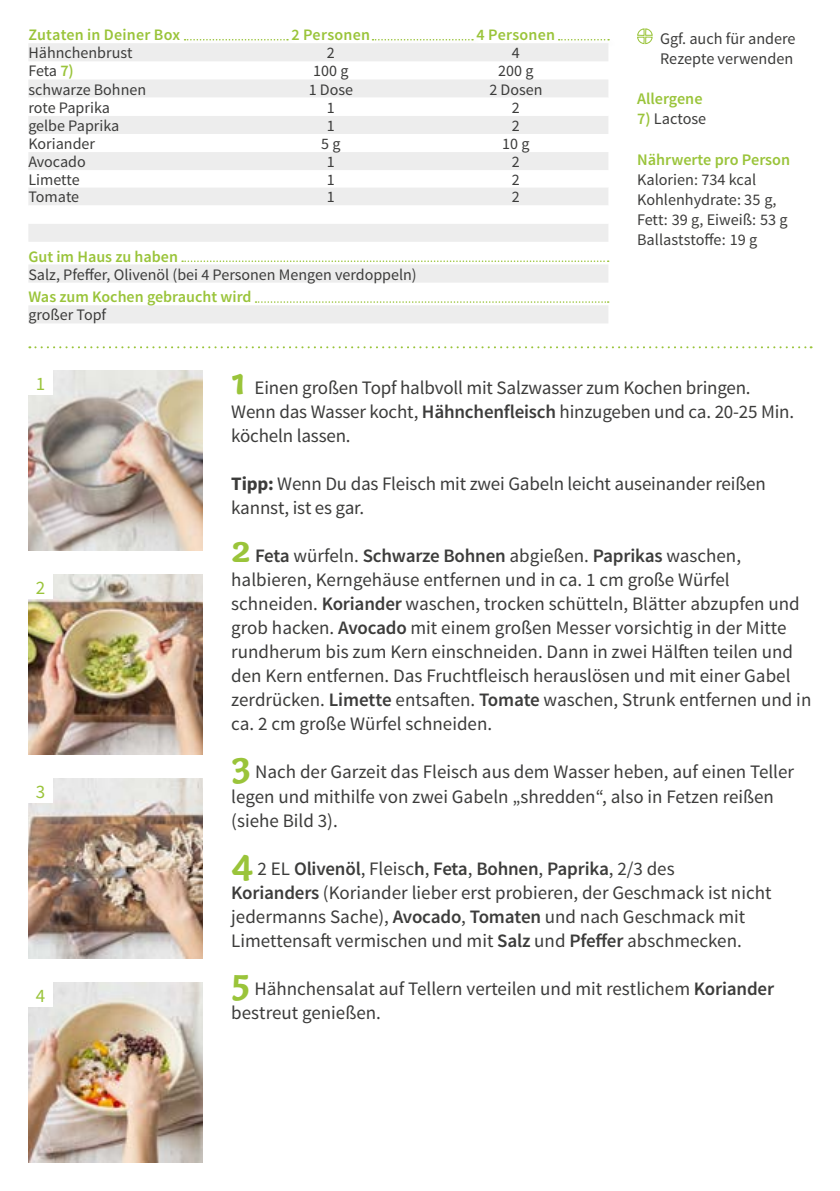
<style>
.page{position:relative;width:840px;height:1191px;background:#fff}
.page>*{position:absolute;margin:0;border:0;box-sizing:border-box;transform-origin:0 0}
.FRONT___BACK_Running{font:19px/24px "Source Sans Pro";color:#3c3c3b}
.BACK_Numbers_on_Phot{font:19px "Source Sans Pro";color:#9ac43a}
.BACK_Text_next_to_ta{font:16.2px/20.2px "Source Sans Pro";color:#3c3c3b}
.BACK_Text_next_to_ta-2{font:600 16.2px "Source Sans Pro";color:#9ac43a}
.BACK_Table_Content_L{font:16px "Source Sans Pro";color:#3c3c3b}
.BACK_Table_Content_C{font:16px "Source Sans Pro";color:#3c3c3b}
.BACK_Table_Content_L-2{font:600 16px "Source Sans Pro";color:#9ac43a}
.BACK_Table_Header_CE{font:600 16px "Source Sans Pro";letter-spacing:.015em;color:#9ac43a}
.s1{font-weight:600;font-size:16.2px;color:#9ac43a}
.s2{font-weight:600;color:#9ac43a}
.s3{font-family:"Capucine Basic";font-weight:700;font-size:40px;color:#9ac43a}
.s4{font-weight:600}
.s5{font-weight:700}
</style>
<div class="page">
<div style="left:556px;top:38px;width:61px;height:11px;background:#000;opacity:.2"></div>
<svg style="left:558px;top:39px;width:50px;height:1px"></svg>
<div style="left:182px;top:38px;width:114px;height:11px;background:#000;opacity:.2"></div>
<svg style="left:184px;top:39px;width:104px;height:1px"></svg>
<div style="left:370px;top:38px;width:111px;height:11px;background:#000;opacity:.2"></div>
<svg style="left:372px;top:39px;width:101px;height:1px"></svg>
<img style="left:28px;top:982px;width:175px;height:180px">
<img style="left:28px;top:778px;width:175px;height:180px">
<img style="left:28px;top:574px;width:175px;height:180px">
<img style="left:28px;top:370px;width:175px;height:180px">
<svg style="left:29px;top:346px;width:782px;height:2px"></svg>
<div style="left:28px;top:370px;width:24px;height:24px;background:#fff"></div>
<div style="left:28px;top:574px;width:24px;height:24px;background:#fff"></div>
<div style="left:28px;top:982px;width:24px;height:24px;background:#fff"></div>
<div style="left:28px;top:778px;width:24px;height:24px;background:#fff"></div>
<svg style="left:637px;top:28px;width:16px;height:17px"></svg>
<svg style="left:28px;top:43px;width:580px;height:54px;fill:#ededed"></svg>
<svg style="left:28px;top:116px;width:580px;height:126px;fill:#ededed"></svg>
<svg style="left:28px;top:260px;width:580px;height:63px"></svg>
<p class="BACK_Table_Header_CE" style="left:28px;top:25px;width:153px">Zutaten in Deiner Box</p>
<p class="BACK_Table_Header_CE" style="left:291px;top:25px;width:80px">2 Personen</p>
<p class="BACK_Table_Header_CE" style="left:476px;top:25px;width:80px">4 Personen</p>
<p class="BACK_Table_Content_L" style="left:28px;top:43px;width:106px">Hähnchenbrust</p>
<p class="BACK_Table_Content_C" style="left:327px;top:43px;width:9px">2</p>
<p class="BACK_Table_Content_C" style="left:511px;top:43px;width:9px">4</p>
<p class="BACK_Table_Content_L" style="left:28px;top:61px;width:47px">Feta <span class="s1">7)</span></p>
<p class="BACK_Table_Content_C" style="left:313px;top:61px;width:37px">100 g</p>
<p class="BACK_Table_Content_C" style="left:498px;top:61px;width:37px">200 g</p>
<p class="BACK_Table_Content_L" style="left:28px;top:79px;width:119px">schwarze Bohnen</p>
<p class="BACK_Table_Content_C" style="left:308px;top:79px;width:46px">1 Dose</p>
<p class="BACK_Table_Content_C" style="left:489px;top:79px;width:55px">2 Dosen</p>
<p class="BACK_Table_Content_L" style="left:28px;top:97px;width:83px">rote Paprika</p>
<p class="BACK_Table_Content_C" style="left:327px;top:97px;width:9px">1</p>
<p class="BACK_Table_Content_C" style="left:511px;top:97px;width:9px">2</p>
<p class="BACK_Table_Content_L" style="left:28px;top:116px;width:92px">gelbe Paprika</p>
<p class="BACK_Table_Content_C" style="left:327px;top:116px;width:9px">1</p>
<p class="BACK_Table_Content_C" style="left:511px;top:116px;width:9px">2</p>
<p class="BACK_Table_Content_L" style="left:28px;top:134px;width:68px">Koriander</p>
<p class="BACK_Table_Content_C" style="left:321px;top:134px;width:21px">5 g</p>
<p class="BACK_Table_Content_C" style="left:502px;top:134px;width:29px">10 g</p>
<p class="BACK_Table_Content_L" style="left:28px;top:152px;width:59px">Avocado</p>
<p class="BACK_Table_Content_C" style="left:327px;top:152px;width:9px">1</p>
<p class="BACK_Table_Content_C" style="left:511px;top:152px;width:9px">2</p>
<p class="BACK_Table_Content_L" style="left:28px;top:169px;width:53px">Limette</p>
<p class="BACK_Table_Content_C" style="left:327px;top:169px;width:9px">1</p>
<p class="BACK_Table_Content_C" style="left:511px;top:169px;width:9px">2</p>
<p class="BACK_Table_Content_L" style="left:28px;top:187px;width:52px">Tomate</p>
<p class="BACK_Table_Content_C" style="left:327px;top:187px;width:9px">1</p>
<p class="BACK_Table_Content_C" style="left:511px;top:187px;width:9px">2</p>
<p class="BACK_Table_Content_L-2" style="left:28px;top:246px;width:151px">Gut im Haus zu haben</p>
<p class="BACK_Table_Content_C" style="left:28px;top:264px;width:389px">Salz, Pfeffer, Olivenöl (bei 4 Personen Mengen verdoppeln)</p>
<p class="BACK_Table_Content_L-2" style="left:28px;top:287px;width:224px">Was zum Kochen gebraucht wird</p>
<p class="BACK_Table_Content_L" style="left:28px;top:305px;width:79px">großer Topf</p>
<p class="BACK_Text_next_to_ta" style="left:659px;top:29px;width:137px">Ggf. auch für andere<br>Rezepte verwenden</p>
<p class="BACK_Text_next_to_ta-2" style="left:636px;top:88px;width:67px">Allergene</p>
<p class="BACK_Text_next_to_ta" style="left:636px;top:109px;width:71px"><span class="s2">7)</span> Lactose</p>
<p class="BACK_Text_next_to_ta-2" style="left:636px;top:149px;width:154px">Nährwerte pro Person</p>
<p class="BACK_Text_next_to_ta" style="left:636px;top:170px;width:120px">Kalorien: 734 kcal</p>
<p class="BACK_Text_next_to_ta" style="left:636px;top:190px;width:152px">Kohlenhydrate: 35 g,<br>Fett: 39 g, Eiweiß: 53 g</p>
<p class="BACK_Text_next_to_ta" style="left:636px;top:230px;width:122px">Ballaststoffe: 19 g</p>
<p class="BACK_Numbers_on_Phot" style="left:36px;top:371px;width:11px">1</p>
<p class="BACK_Numbers_on_Phot" style="left:36px;top:575px;width:11px">2</p>
<p class="BACK_Numbers_on_Phot" style="left:36px;top:779px;width:11px">3</p>
<p class="BACK_Numbers_on_Phot" style="left:36px;top:983px;width:11px">4</p>
<p class="FRONT___BACK_Running" style="left:231px;top:376px;width:564px"><span class="s3">1</span> Einen großen Topf halbvoll mit Salzwasser zum Kochen bringen.<br>Wenn das Wasser kocht, <span class="s4">Hähnchenfleisch</span> hinzugeben und ca. 20-25 Min. köcheln lassen.</p>
<p class="FRONT___BACK_Running" style="left:231px;top:472px;width:535px"><span class="s5">Tipp:</span> Wenn Du das Fleisch mit zwei Gabeln leicht auseinander reißen kannst, ist es gar.</p>
<p class="FRONT___BACK_Running" style="left:231px;top:544px;width:581px"><span class="s3">2</span> <span class="s4">Feta</span> würfeln. <span class="s4">Schwarze Bohnen</span> abgießen. <span class="s4">Paprikas</span> waschen, halbieren, Kerngehäuse entfernen und in ca. 1 cm große Würfel schneiden. <span class="s4">Koriander</span> waschen, trocken schütteln, Blätter abzupfen und grob hacken. <span class="s4">Avocado</span> mit einem großen Messer vorsichtig in der Mitte rundherum bis zum Kern einschneiden. Dann in zwei Hälften teilen und den Kern entfernen. Das Fruchtfleisch herauslösen und mit einer Gabel zerdrücken. <span class="s4">Limette</span> entsaften. <span class="s4">Tomate</span> waschen, Strunk entfernen und in ca. 2 cm große Würfel schneiden.</p>
<p class="FRONT___BACK_Running" style="left:231px;top:760px;width:564px"><span class="s3">3</span> Nach der Garzeit das Fleisch aus dem Wasser heben, auf einen Teller legen und mithilfe von zwei Gabeln „shredden“, also in Fetzen reißen (siehe Bild 3).</p>
<p class="FRONT___BACK_Running" style="left:231px;top:856px;width:541px"><span class="s3">4</span> 2 EL <span class="s4">Olivenöl</span>, Fleisc<span class="s4">h</span>, <span class="s4">Feta</span>, <span class="s4">Bohnen</span>, <span class="s4">Paprika</span>, 2/3 des<br><span class="s4">Korianders</span> (Koriander lieber erst probieren, der Geschmack ist nicht jedermanns Sache), <span class="s4">Avocado</span>, <span class="s4">Tomaten</span> und nach Geschmack mit Limettensaft vermischen und mit <span class="s4">Salz</span> und <span class="s4">Pfeffer</span> abschmecken.</p>
<p class="FRONT___BACK_Running" style="left:231px;top:976px;width:544px"><span class="s3">5</span> Hähnchensalat auf Tellern verteilen und mit restlichem <span class="s4">Koriander </span>bestreut genießen.</p>
</div>
